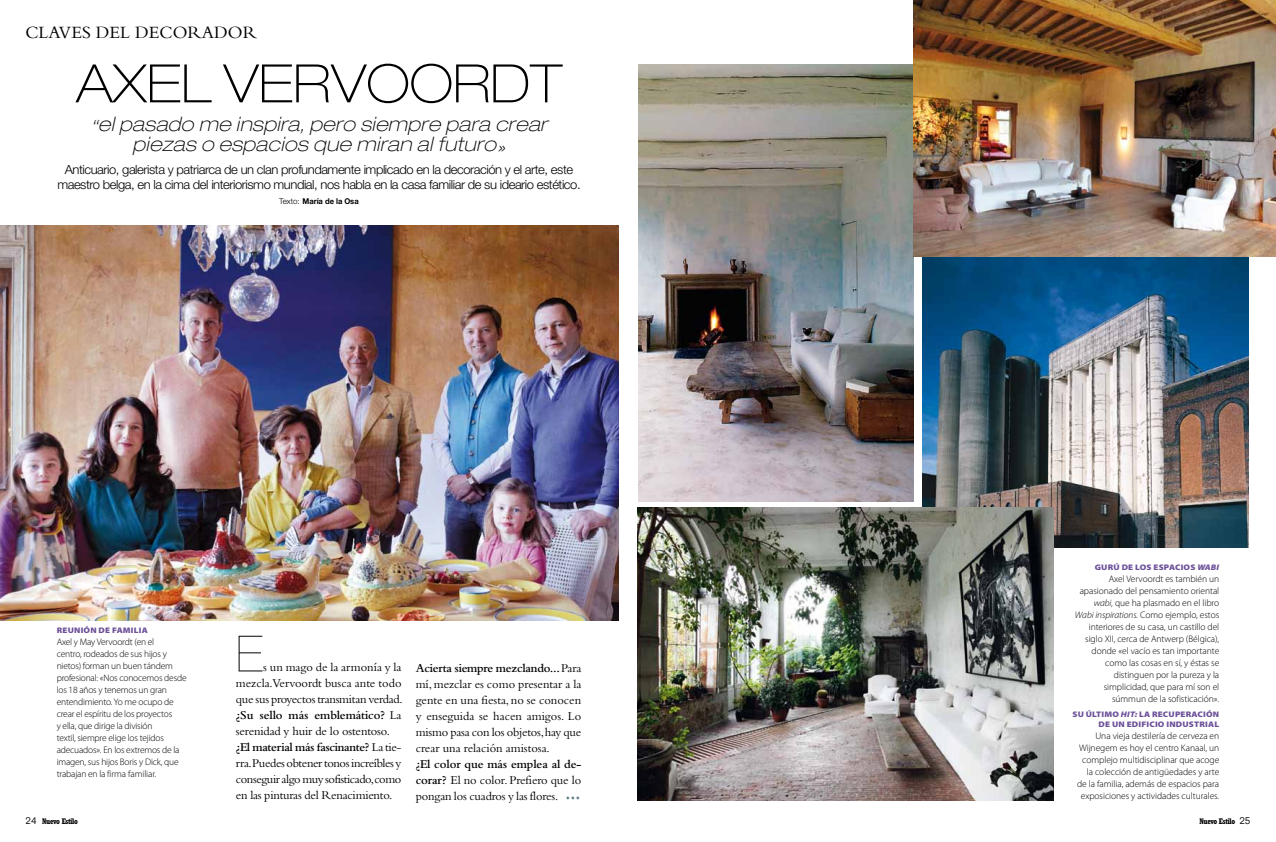
<style>
.page{position:relative;width:1276px;height:842px;background:#fff}
.page>*{position:absolute;margin:0;border:0;box-sizing:border-box;transform-origin:0 0}
.t1{font:100 expanded 53px "Helvetica Neue LT Std";color:#000}
.t2{font:200 50px "Helvetica Neue LT Std";color:#000}
.t3{font:24.2px "Centaur MT Std";color:#4d7178}
.t4{font:italic 100 expanded 20px/20px "Helvetica Neue LT Std";letter-spacing:.02em;color:#000;text-align:center}
.t5{font:18px "Bembo Std";color:#000}
.t6{font:300 12.6px/15px "Helvetica Neue LT Std";letter-spacing:-.035em;color:#000;text-align:center}
.t7{font:12.5px/16px "Bembo Std";letter-spacing:-.015em;color:#000;text-align:justify}
.t8{font:300 9.5px/12px "Myriad Pro";letter-spacing:-.005em;color:#000;text-align:right}
.t9{font:900 8.1px/10px "Myriad Pro";letter-spacing:.02em;color:#6c5098;text-align:right;scale:1.11 1}
.t10{font:700 condensed 8px "Rockwell Std";letter-spacing:-.045em;color:#000}
.t11{font:700 8px "Helvetica Neue LT Std";letter-spacing:-.005em;color:#000;scale:.95 1}
.s1{font-weight:300}
.s2{font-family:"Folio Std";font-weight:300;font-stretch:normal;font-size:10px}
.s3{font-weight:600}
.s4{font-style:italic}
</style>
<div class="page">
<img style="left:922px;top:256px;width:326px;height:292px">
<img style="left:638px;top:64px;width:275px;height:438px">
<img style="left:0;top:225px;width:618px;height:396px">
<img style="left:638px;top:507px;width:416px;height:293px">
<img style="left:913px;top:1px;width:362px;height:255px">
<h3 class="t5" style="left:26px;top:21px;width:233px">CLAVES DEL DECORADOR</h3>
<h1 class="t1" style="left:76px;top:52px;width:487px">AXEL VERVOORDT</h1>
<h3 class="t4" style="left:91px;top:114px;width:458px">“el pasado me inspira, pero siempre para crear piezas o espacios que miran al futuro»</h3>
<h3 class="t6" style="left:57px;top:161px;width:525px">Anticuario, galerista y patriarca de un clan profundamente implicado en la decoración y el arte, este maestro belga, en la cima del interiorismo mundial, nos habla en la casa familiar de su ideario estético.</h3>
<p class="t11" style="left:279px;top:196px;width:85px"><span class="s1">Texto:</span> María de la Osa</p>
<p class="t9" style="left:57px;top:625px;width:83px">REUNIÓN DE FAMILIA</p>
<p class="t8" style="left:57px;top:636px;width:131px;text-align:left">Axel y May Vervoordt (en el<br>centro, rodeados de sus hijos y nietos) forman un buen tándem profesional: «Nos conocemos desde los 18 años y tenemos un gran entendimiento. Yo me ocupo de crear el espíritu de los proyectos<br>y ella, que dirige la división<br>textil, siempre elige los tejidos adecuados». En los extremos de la imagen, sus hijos Boris y Dick, que trabajan en la firma familiar.</p>
<p class="t10" style="left:26px;top:816px;width:54px"><span class="s2">24</span> Nuevo Estilo</p>
<h2 class="t2" style="left:236px;top:625px;width:28px">E</h2>
<p class="t7" style="left:236px;top:659px;width:168px;text-align:left;text-indent:27px">s un mago de la armonía y la mezcla.Vervoordt busca ante todo que sus proyectos transmitan verdad. <span class="s3">¿Su sello más emblemático?</span> La serenidad y huir de lo ostentoso. <span class="s3">¿El material más fascinante?</span> La tie&shy;rra.Puedes obtener tonos increíbles y conseguir algo muy sofisticado,como en las pinturas del Renacimiento.</p>
<h3 class="t7" style="left:416px;top:660px;width:167px"><span class="s3">Acierta siempre mezclando...</span> Para mí, mezclar es como presentar a la gente en una fiesta, no se conocen y enseguida se hacen amigos. Lo mismo pasa con los objetos, hay que crear una relación amistosa.</h3>
<h3 class="t7" style="left:416px;top:756px;width:167px"><span class="s3">¿El color que más emplea al de&shy;corar?</span> El no color. Prefiero que lo pongan los cuadros y las flores.</h3>
<h3 class="t3" style="left:565px;top:778px;width:16px">...</h3>
<p class="t9" style="left:1095px;top:562px;width:113px">GURÚ DE LOS ESPACIOS <span class="s4">WABI</span></p>
<p class="t8" style="left:1075px;top:573px;width:146px">Axel Vervoordt es también un apasionado del pensamiento oriental <span class="s4">wabi,</span> que ha plasmado en el libro <span class="s4">Wabi inspirations.</span> Como ejemplo, estos interiores de su casa, un castillo del siglo XII, cerca de Antwerp (Bélgica), donde «el vacío es tan importante como las cosas en sí, y éstas se distinguen por la pureza y la simplicidad, que para mí son el súmmun de la sofisticación».</p>
<p class="t9" style="left:1072px;top:710px;width:134px">SU ÚLTIMO <span class="s4">HIT:</span> LA RECUPERACIÓN<br>DE UN EDIFICIO INDUSTRIAL</p>
<p class="t8" style="left:1077px;top:730px;width:144px">Una vieja destilería de cerveza en Wijnegem es hoy el centro Kanaal, un complejo multidisciplinar que acoge la colección de antigüedades y arte de la familia, además de espacios para exposiciones y actividades culturales.</p>
<p class="t10" style="left:1199px;top:816px;width:52px">Nuevo Estilo <span class="s2">25</span></p>
</div>
